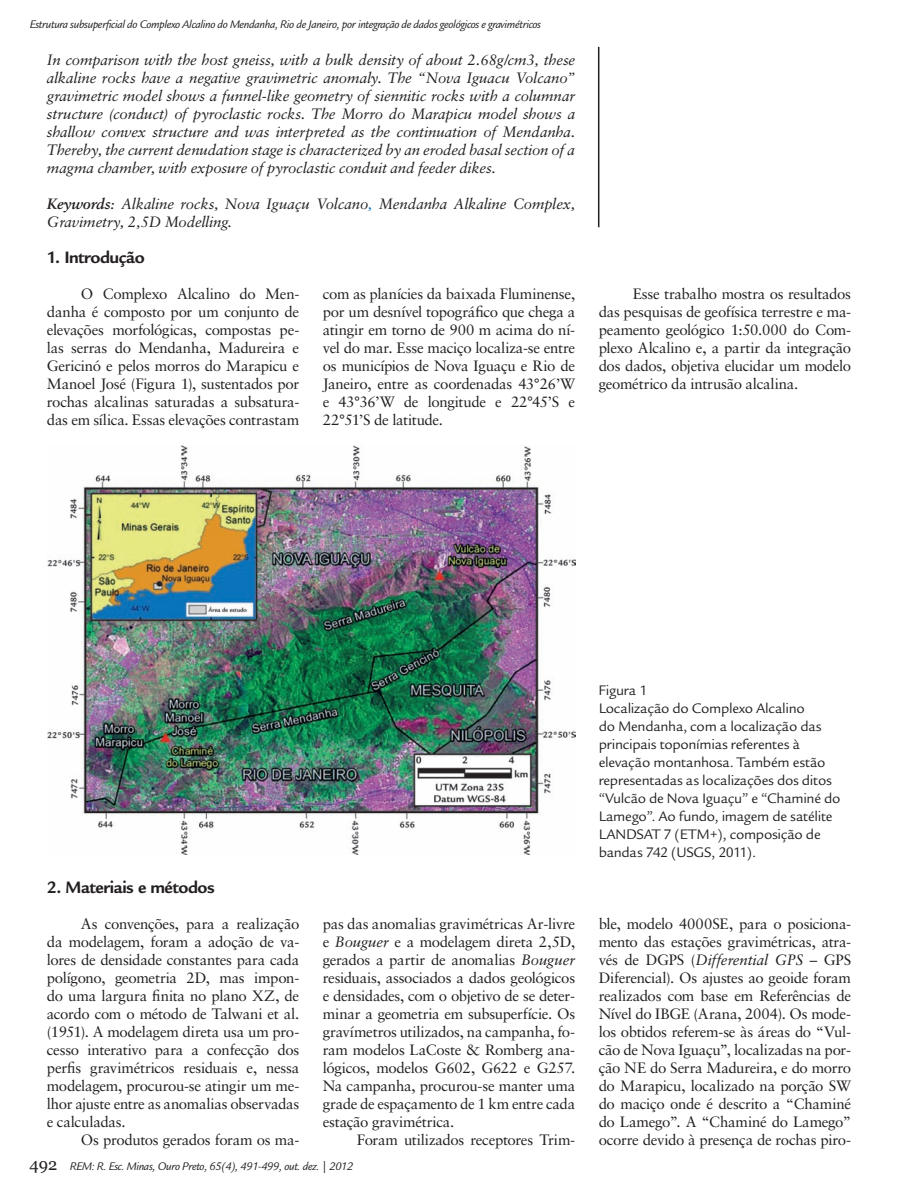
<style>
.page{position:relative;width:915px;height:1191px;background:#fff}
.page>*{position:absolute;margin:0;border:0;box-sizing:border-box;transform-origin:0 0}
.Subtítulo{font:700 18px "Legacy Sans";letter-spacing:-.025em;color:#231f20}
.t1{font:16.5px "Georgia";color:#231f20}
.texto_-_PT{font:15px/18px "Sabon LT Std";letter-spacing:-.02em;color:#231f20;text-align:justify}
.Abstract{font:italic 15px/18px "Sabon LT Std";letter-spacing:-.01em;color:#231f20;text-align:justify}
.legenda_PT{font:15px/18px "Legacy Sans";letter-spacing:-.02em;color:#231f20}
.t2{font:italic 12px "Legacy Sans";letter-spacing:-.025em;color:#231f20}
.s1{font-weight:700}
.s2{color:#0070c0}
.s3{font-style:italic}
</style>
<div class="page">
<hr style="left:597px;top:47px;width:2px;height:180px;background:#231f20">
<img style="left:47px;top:446px;width:528px;height:408px">
<p class="t2" style="left:30px;top:18px;width:512px">Estrutura subsuperficial do Complexo Alcalino do Mendanha, Rio de Janeiro, por integração de dados geológicos e gravimétricos</p>
<p class="Abstract" style="left:47px;top:51px;width:529px">In comparison with the host gneiss, with a bulk density of about 2.68g/cm3, these alkaline rocks have a negative gravimetric anomaly. The “Nova Iguacu Volcano” gravimetric model shows a funnel-like geometry of siennitic rocks with a columnar structure (conduct) of pyroclastic rocks. The Morro do Marapicu model shows a shallow convex structure and was interpreted as the continuation of Mendanha.<br>Thereby, the current denudation stage is characterized by an eroded basal section of a magma chamber, with exposure of pyroclastic conduit and feeder dikes.</p>
<p class="Abstract" style="left:47px;top:195px;width:529px"><span class="s1">Keywords</span>: Alkaline rocks, Nova Iguaçu Volcano<span class="s2">,</span> Mendanha Alkaline Complex,<br>Gravimetry, 2,5D Modelling.</p>
<p class="Subtítulo" style="left:47px;top:247px;width:99px">1. Introdução</p>
<p class="texto_-_PT" style="left:47px;top:284px;width:254px;text-indent:34px">O Complexo Alcalino do Men&shy;danha é composto por um conjunto de elevações morfológicas, compostas pe&shy;las serras do Mendanha, Madureira e Gericinó e pelos morros do Marapicu e Manoel José (Figura 1), sustentados por rochas alcalinas saturadas a subsatura&shy;das em sílica. Essas elevações contrastam</p>
<p class="texto_-_PT" style="left:322px;top:284px;width:254px">com as planícies da baixada Fluminense, por um desnível topográfico que chega a atingir em torno de 900 m acima do ní&shy;vel do mar. Esse maciço localiza-se entre os municípios de Nova Iguaçu e Rio de Janeiro, entre as coordenadas 43°26’W e 43°36’W de longitude e 22°45’S e 22°51’S de latitude.</p>
<p class="texto_-_PT" style="left:598px;top:284px;width:254px;text-indent:34px">Esse trabalho mostra os resultados das pesquisas de geofísica terrestre e ma&shy;peamento geológico 1:50.000 do Com&shy;plexo Alcalino e, a partir da integração dos dados, objetiva elucidar um modelo geométrico da intrusão alcalina.</p>
<p class="Subtítulo" style="left:47px;top:877px;width:169px">2. Materiais e métodos</p>
<p class="texto_-_PT" style="left:47px;top:914px;width:254px;text-indent:34px">As convenções, para a realização da modelagem, foram a adoção de va&shy;lores de densidade constantes para cada polígono, geometria 2D, mas impon&shy;do uma largura finita no plano XZ, de acordo com o método de Talwani et al. (1951). A modelagem direta usa um pro&shy;cesso interativo para a confecção dos perfis gravimétricos residuais e, nessa modelagem, procurou-se atingir um me&shy;lhor ajuste entre as anomalias observadas e calculadas.</p>
<p class="texto_-_PT" style="left:81px;top:1130px;width:220px">Os produtos gerados foram os ma-</p>
<p class="texto_-_PT" style="left:322px;top:914px;width:254px">pas das anomalias gravimétricas Ar-livre e <span class="s3">Bouguer</span> e a modelagem direta 2,5D, gerados a partir de anomalias <span class="s3">Bouguer </span>residuais, associados a dados geológicos e densidades, com o objetivo de se deter&shy;minar a geometria em subsuperfície. Os gravímetros utilizados, na campanha, fo&shy;ram modelos LaCoste &amp; Romberg ana&shy;lógicos, modelos G602, G622 e G257.<br>Na campanha, procurou-se manter uma grade de espaçamento de 1 km entre cada estação gravimétrica.</p>
<p class="texto_-_PT" style="left:357px;top:1130px;width:220px">Foram utilizados receptores Trim-</p>
<p class="t1" style="left:30px;top:1153px;width:29px">492</p>
<p class="t2" style="left:70px;top:1159px;width:285px">REM: R. Esc. Minas, Ouro Preto, 65(4), 491-499, out. dez. | 2012</p>
<p class="legenda_PT" style="left:598px;top:681px;width:50px">Figura 1</p>
<p class="legenda_PT" style="left:598px;top:699px;width:243px">Localização do Complexo Alcalino<br>do Mendanha, com a localização das principais toponímias referentes à elevação montanhosa. Também estão representadas as localizações dos ditos “Vulcão de Nova Iguaçu” e “Chaminé do Lamego”. Ao fundo, imagem de satélite LANDSAT 7 (ETM+), composição de bandas 742 (USGS, 2011).</p>
<p class="texto_-_PT" style="left:598px;top:914px;width:254px">ble, modelo 4000SE, para o posiciona&shy;mento das estações gravimétricas, atra&shy;vés de DGPS (<span class="s3">Differential GPS</span> – GPS Diferencial). Os ajustes ao geoide foram realizados com base em Referências de Nível do IBGE (Arana, 2004). Os mode&shy;los obtidos referem-se às áreas do “Vul&shy;cão de Nova Iguaçu”, localizadas na por&shy;ção NE do Serra Madureira, e do morro do Marapicu, localizado na porção SW do maciço onde é descrito a “Chaminé do Lamego”. A “Chaminé do Lamego” ocorre devido à presença de rochas piro-</p>
</div>
